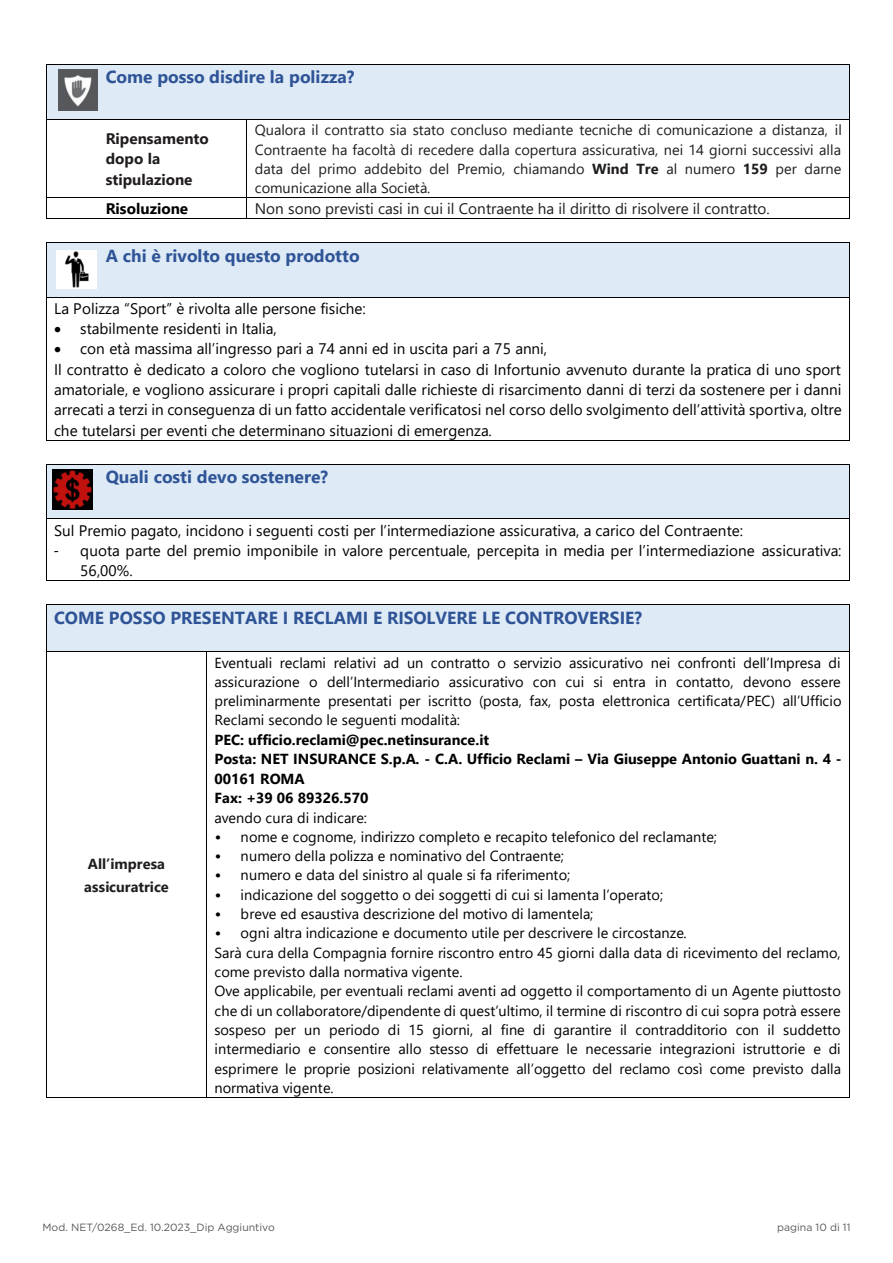
<style>
.page{position:relative;width:893px;height:1263px;background:#fff}
.page>*{position:absolute;margin:0;border:0;box-sizing:border-box;transform-origin:0 0}
.t1{font:700 17.4px "Segoe UI";color:#2f5496}
.t2{font:15.3px/20.4px "Segoe UI";color:#000}
.t3{font:15.3px "Segoe UI";color:#211d1e}
.t4{font:700 15.3px/20.4px "Segoe UI";color:#211d1e}
.t5{font:700 15.3px "Segoe UI";color:#000}
.t6{font:14.55px/19.4px "Segoe UI";color:#000;text-align:justify}
.t7{font:14.55px/19.4px "Segoe UI";letter-spacing:.005em;color:#211d1e;text-align:justify}
.t8{font:700 14.55px/19.2px "Segoe UI";color:#000}
.t9{font:700 14.55px/22.2px "Segoe UI";color:#211d1e}
.t10{font:10.5px "Gotham";color:#57585a}
.s1{font-weight:700}
.s2{font-family:"Candara";font-size:17.4px}
.s3{font-family:"Calibri";font-weight:300}
</style>
<div class="page">
<div style="left:54px;top:65px;width:788px;height:23px;background:#deeaf6"></div>
<div style="left:54px;top:88px;width:788px;height:23px;background:#deeaf6"></div>
<div style="left:54px;top:111px;width:788px;height:8px;background:#deeaf6"></div>
<hr style="left:46px;top:64px;width:803px;height:1px;background:#000">
<hr style="left:46px;top:65px;width:1px;height:54px;background:#000">
<hr style="left:849px;top:65px;width:1px;height:54px;background:#000">
<hr style="left:46px;top:119px;width:200px;height:1px;background:#000">
<hr style="left:247px;top:119px;width:602px;height:1px;background:#000">
<hr style="left:46px;top:119px;width:1px;height:78px;background:#000">
<hr style="left:246px;top:119px;width:1px;height:78px;background:#000">
<hr style="left:849px;top:119px;width:1px;height:78px;background:#000">
<hr style="left:46px;top:197px;width:200px;height:1px;background:#000">
<hr style="left:247px;top:197px;width:602px;height:1px;background:#000">
<svg style="left:46px;top:198px;width:1px;height:20px"></svg>
<hr style="left:46px;top:218px;width:200px;height:1px;background:#000">
<svg style="left:246px;top:197px;width:1px;height:22px"></svg>
<hr style="left:247px;top:218px;width:602px;height:1px;background:#000">
<svg style="left:849px;top:197px;width:1px;height:22px"></svg>
<div style="left:54px;top:243px;width:788px;height:23px;background:#deeaf6"></div>
<div style="left:54px;top:266px;width:788px;height:23px;background:#deeaf6"></div>
<div style="left:54px;top:289px;width:788px;height:8px;background:#deeaf6"></div>
<hr style="left:46px;top:242px;width:803px;height:1px;background:#000">
<hr style="left:46px;top:243px;width:1px;height:54px;background:#000">
<hr style="left:849px;top:243px;width:1px;height:54px;background:#000">
<hr style="left:46px;top:297px;width:803px;height:1px;background:#000">
<hr style="left:46px;top:298px;width:1px;height:142px;background:#000">
<hr style="left:46px;top:440px;width:803px;height:1px;background:#000">
<hr style="left:849px;top:298px;width:1px;height:142px;background:#000">
<div style="left:54px;top:464px;width:788px;height:24px;background:#deeaf6"></div>
<div style="left:54px;top:488px;width:788px;height:23px;background:#deeaf6"></div>
<div style="left:54px;top:510px;width:788px;height:9px;background:#deeaf6"></div>
<hr style="left:46px;top:464px;width:803px;height:1px;background:#000">
<hr style="left:46px;top:464px;width:1px;height:55px;background:#000">
<hr style="left:849px;top:464px;width:1px;height:55px;background:#000">
<hr style="left:46px;top:519px;width:803px;height:1px;background:#000">
<hr style="left:46px;top:519px;width:1px;height:61px;background:#000">
<hr style="left:46px;top:580px;width:803px;height:1px;background:#000">
<hr style="left:849px;top:519px;width:1px;height:61px;background:#000">
<div style="left:54px;top:605px;width:788px;height:23px;background:#deeaf6"></div>
<div style="left:54px;top:628px;width:788px;height:23px;background:#deeaf6"></div>
<hr style="left:46px;top:604px;width:803px;height:1px;background:#000">
<hr style="left:46px;top:605px;width:1px;height:46px;background:#000">
<hr style="left:849px;top:605px;width:1px;height:46px;background:#000">
<hr style="left:46px;top:651px;width:160px;height:1px;background:#000">
<hr style="left:207px;top:651px;width:642px;height:1px;background:#000">
<hr style="left:46px;top:652px;width:1px;height:445px;background:#000">
<hr style="left:46px;top:1097px;width:160px;height:1px;background:#000">
<hr style="left:206px;top:652px;width:1px;height:445px;background:#000">
<hr style="left:207px;top:1097px;width:642px;height:1px;background:#000">
<hr style="left:849px;top:652px;width:1px;height:445px;background:#000">
<img style="left:58px;top:69px;width:39px;height:41px">
<img style="left:56px;top:250px;width:41px;height:38px">
<img style="left:52px;top:469px;width:41px;height:41px">
<p class="t1" style="left:106px;top:61px;width:250px">Come posso disdire la polizza?</p>
<p class="t4" style="left:106px;top:127px;width:105px">Ripensamento dopo la stipulazione</p>
<p class="t7" style="left:255px;top:119px;width:589px">Qualora il contratto sia stato concluso mediante tecniche di comunicazione a distanza, il Contraente ha facoltà di recedere dalla copertura assicurativa, nei 14 giorni successivi alla data del primo addebito del Premio, chiamando <span class="s1">Wind Tre</span> al numero <span class="s1">159</span> per darne comunicazione alla Società.</p>
<p class="t5" style="left:106px;top:194px;width:84px">Risoluzione</p>
<p class="t3" style="left:255px;top:194px;width:517px">Non sono previsti casi in cui il Contraente ha il diritto di risolvere il contratto.</p>
<p class="t1" style="left:106px;top:239px;width:255px">A chi è rivolto questo prodotto</p>
<p class="t2" style="left:54px;top:297px;width:313px">La Polizza “Sport” è rivolta alle persone fisiche:</p>
<p class="t2" style="left:54px;top:317px;width:224px">• stabilmente residenti in Italia,</p>
<p class="t2" style="left:54px;top:337px;width:789px">• con età massima all’ingresso pari a 74 anni ed in uscita pari a 75 anni,<br>Il contratto è dedicato a coloro che vogliono tutelarsi in caso di Infortunio avvenuto durante la pratica di uno sport amatoriale, e vogliono assicurare i propri capitali dalle richieste di risarcimento danni di terzi da sostenere per i danni arrecati a terzi in conseguenza di un fatto accidentale verificatosi nel corso dello svolgimento dell’attività sportiva, oltre che tutelarsi per eventi che determinano situazioni di emergenza.</p>
<p class="t1" style="left:106px;top:461px;width:224px">Quali costi devo sostenere?</p>
<p class="t2" style="left:54px;top:519px;width:690px">Sul Premio pagato, incidono i seguenti costi per l’intermediazione assicurativa, a carico del Contraente:</p>
<p class="t2" style="left:80px;top:539px;width:763px;text-indent:-26px"><span class="s2">-</span> quota parte del premio imponibile in valore percentuale, percepita in media per l’intermediazione assicurativa:<br>56,00%.</p>
<p class="t1" style="left:54px;top:601px;width:590px">COME POSSO PRESENTARE I RECLAMI E RISOLVERE LE CONTROVERSIE?</p>
<p class="t9" style="left:84px;top:852px;width:86px">All’impresa assicuratrice</p>
<p class="t6" style="left:214px;top:652px;width:629px">Eventuali reclami relativi ad un contratto o servizio assicurativo nei confronti dell’Impresa di assicurazione o dell’Intermediario assicurativo con cui si entra in contatto, devono essere preliminarmente presentati per iscritto (posta, fax, posta elettronica certificata/PEC) all’Ufficio Reclami secondo le seguenti modalità:</p>
<p class="t8" style="left:214px;top:729px;width:629px">PEC: ufficio.reclami@pec.netinsurance.it<br>Posta: NET INSURANCE S.p.A. - C.A. Ufficio Reclami – Via Giuseppe Antonio Guattani n. 4 - 00161 ROMA<br>Fax: +39 06 89326.570</p>
<p class="t6" style="left:214px;top:806px;width:154px">avendo cura di indicare:</p>
<p class="t6" style="left:214px;top:826px;width:504px"><span class="s3">•</span> nome e cognome, indirizzo completo e recapito telefonico del reclamante;</p>
<p class="t6" style="left:214px;top:845px;width:351px"><span class="s3">•</span> numero della polizza e nominativo del Contraente;</p>
<p class="t6" style="left:214px;top:864px;width:357px"><span class="s3">•</span> numero e data del sinistro al quale si fa riferimento;</p>
<p class="t6" style="left:214px;top:883px;width:450px"><span class="s3">•</span> indicazione del soggetto o dei soggetti di cui si lamenta l’operato;</p>
<p class="t6" style="left:214px;top:903px;width:380px"><span class="s3">•</span> breve ed esaustiva descrizione del motivo di lamentela;</p>
<p class="t6" style="left:214px;top:922px;width:628px;text-align:left"><span class="s3">•</span> ogni altra indicazione e documento utile per descrivere le circostanze.<br>Sarà cura della Compagnia fornire riscontro entro 45 giorni dalla data di ricevimento del reclamo, come previsto dalla normativa vigente.<br>Ove applicabile, per eventuali reclami aventi ad oggetto il comportamento di un Agente piuttosto che di un collaboratore/dipendente di quest’ultimo, il termine di riscontro di cui sopra potrà essere sospeso per un periodo di 15 giorni, al fine di garantire il contradditorio con il suddetto intermediario e consentire allo stesso di effettuare le necessarie integrazioni istruttorie e di esprimere le proprie posizioni relativamente all’oggetto del reclamo così come previsto dalla normativa vigente.</p>
<p class="t10" style="left:43px;top:1221px;width:234px">Mod. NET/0268_Ed. 10.2023_Dip Aggiuntivo</p>
<p class="t10" style="left:777px;top:1221px;width:75px">pagina 10 di 11</p>
</div>
